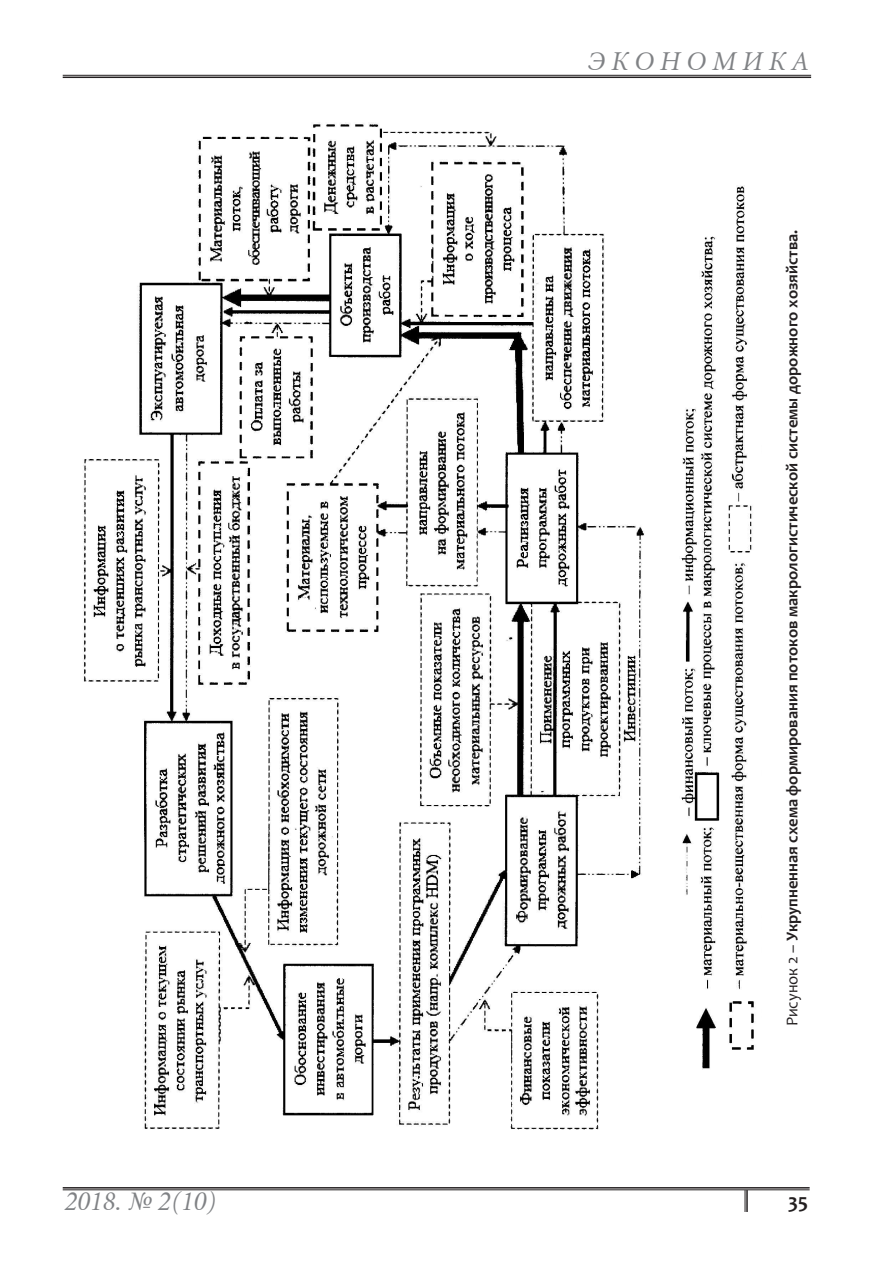
<style>
.page{position:relative;width:893px;height:1263px;background:#fff}
.page>*{position:absolute;margin:0;border:0;box-sizing:border-box;transform-origin:0 0}
.t1{font:italic 27px "Minion Cyr";color:#808285}
.t2{font:700 21px "Candara";color:#231f20}
.ОсновнойТекст{font:700 16.5px "Candara";color:#231f20}
.s1{font-weight:400}
</style>
<div class="page">
<hr style="left:63px;top:1187px;width:747px;height:1px;background:#231f20">
<hr style="left:63px;top:1189px;width:747px;height:1px;background:#231f20">
<hr style="left:746px;top:1190px;width:2px;height:22px;background:#231f20">
<svg style="left:745px;top:1190px;width:1px;height:22px"></svg>
<hr style="left:63px;top:75px;width:748px;height:1px;background:#231f20">
<hr style="left:63px;top:77px;width:748px;height:1px;background:#231f20">
<img style="left:83px;top:122px;width:671px;height:1008px">
<h1 class="t1" style="left:587px;top:48px;width:223px">Э К О Н О М И К А</h1>
<p class="ОсновнойТекст" style="left:782px;top:1026px;width:798px;rotate:-90deg"><span class="s1">Рисунок 2 –</span> Укрупненная схема формирования потоков макрологистической системы дорожного хозяйства.</p>
<h1 class="t1" style="left:64px;top:1189px;width:153px">2018. № 2(10)</h1>
<p class="t2" style="left:788px;top:1187px;width:21px">35</p>
</div>
